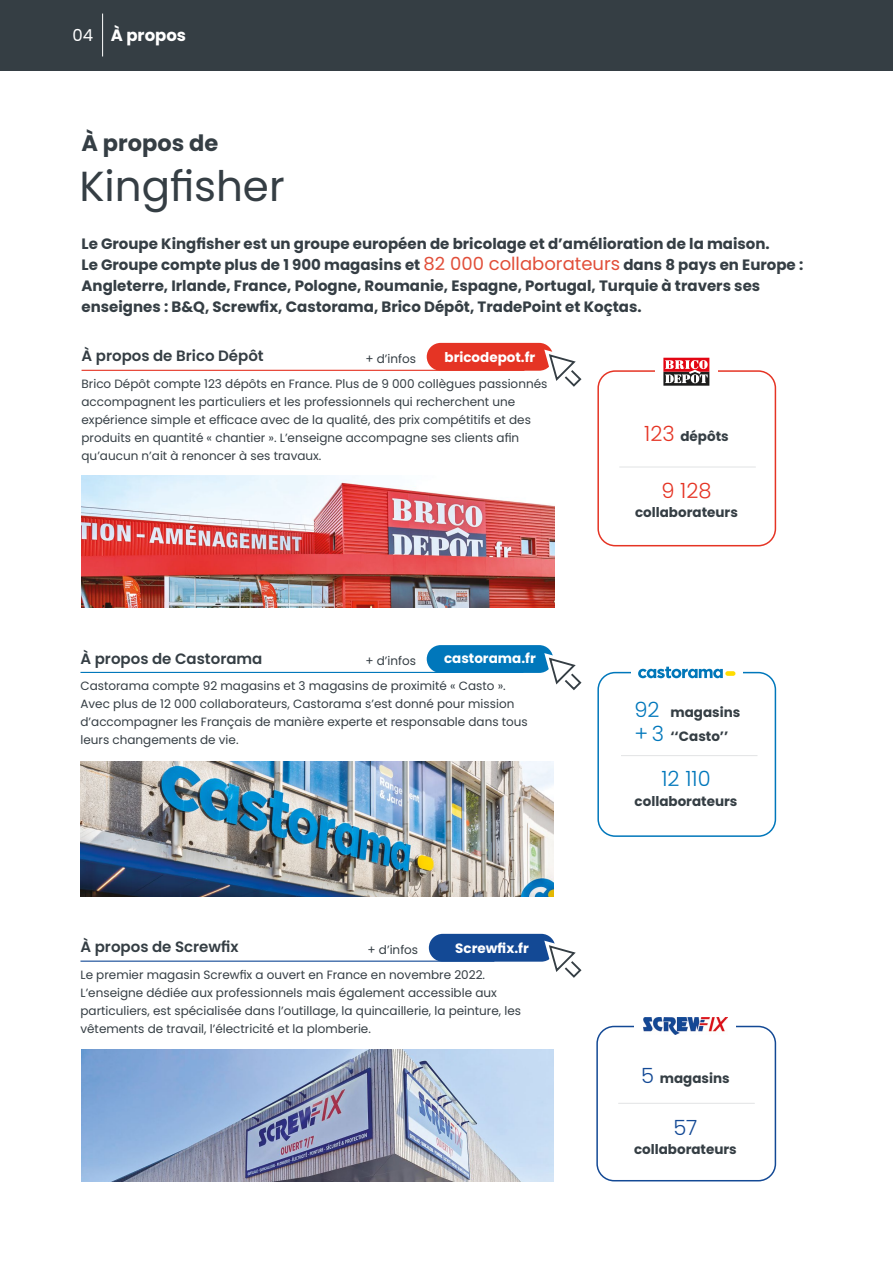
<style>
.page{position:relative;width:893px;height:1263px;background:#fff}
.page>*{position:absolute;margin:0;border:0;box-sizing:border-box;transform-origin:0 0}
.t1{font:42px "Poppins";color:#353e44}
.t2{font:700 22.5px "Poppins";color:#353e44}
.t3{font:300 21px "Poppins";color:#07b}
.t4{font:300 21px "Poppins";color:#e53424}
.t5{font:300 21px "Poppins";color:#134995}
.t6{font:700 16.5px "Poppins";color:#fff}
.t7{font:700 15px/21px "Poppins";color:#353e44}
.t8{font:600 15px "Poppins";color:#353e44}
.t9{font:700 13.5px "Poppins";color:#353e44}
.t10{font:700 13.5px "Poppins";color:#fff}
.t11{font:12px/18px "Poppins";color:#353e44}
.s1{font-weight:400}
.s2{font-weight:400;font-size:18px;color:#e14e39}
.s3{font-weight:300;font-size:21px;color:#e53424}
.s4{font-weight:300;font-size:21px;color:#07b}
.s5{font-weight:300;font-size:21px;color:#134995}
</style>
<div class="page">
<div style="left:597px;top:370px;width:179px;height:176px;border:2px solid #e53424;border-radius:17px"></div>
<div style="left:597px;top:672px;width:179px;height:165px;border:2px solid #07b;border-radius:17px"></div>
<div style="left:631px;top:657px;width:111px;height:31px;background:#fff"></div>
<div style="left:655px;top:355px;width:63px;height:31px;background:#fff"></div>
<div style="left:596px;top:1026px;width:180px;height:155px;border:2px solid #134995;border-radius:17px"></div>
<div style="left:634px;top:1007px;width:101px;height:31px;background:#fff"></div>
<hr style="left:82px;top:370px;width:442px;height:1px;background:#e53424">
<hr style="left:80px;top:960px;width:414px;height:2px;background:#134995">
<div style="left:427px;top:343px;width:126px;height:28px;background:#e53424;border-radius:14px"></div>
<div style="left:429px;top:934px;width:126px;height:28px;background:#134995;border-radius:14px"></div>
<hr style="left:80px;top:672px;width:443px;height:1px;background:#07b">
<div style="left:427px;top:645px;width:126px;height:28px;background:#07b;border-radius:14px"></div>
<hr style="left:619px;top:467px;width:137px;height:1px;background:#353e44">
<hr style="left:618px;top:1103px;width:137px;height:1px;background:#353e44">
<hr style="left:621px;top:755px;width:136px;height:1px;background:#353e44">
<div style="left:660px;top:354px;width:53px;height:35px;background:linear-gradient(to right,#fff,#fff)"></div>
<svg style="left:663px;top:358px;width:46px;height:28px"></svg>
<img style="left:643px;top:1017px;width:85px;height:17px">
<div style="left:725px;top:671px;width:10px;height:5px;background:#fd0;border-radius:2px"></div>
<svg style="left:638px;top:667px;width:85px;height:11px"></svg>
<img style="left:82px;top:476px;width:472px;height:132px">
<img style="left:80px;top:761px;width:473px;height:136px">
<img style="left:82px;top:1050px;width:471px;height:131px">
<div style="left:0;top:0;width:893px;height:70px;background:#353e44"></div>
<hr style="left:102px;top:14px;width:1px;height:43px;background:#fff">
<svg style="left:540px;top:345px;width:42px;height:42px"></svg>
<svg style="left:540px;top:649px;width:42px;height:42px"></svg>
<svg style="left:540px;top:936px;width:42px;height:42px"></svg>
<p class="t6" style="left:72px;top:25px;width:115px"><span class="s1">04</span> À propos</p>
<p class="t2" style="left:82px;top:130px;width:138px">À propos de</p>
<p class="t1" style="left:79px;top:162px;width:207px">Kingfisher</p>
<p class="t7" style="left:82px;top:233px;width:723px">Le Groupe Kingfisher est un groupe européen de bricolage et d’amélioration de la maison.<br>Le Groupe compte plus de 1 900 magasins et <span class="s2">82 000 collaborateurs</span> dans 8 pays en Europe :<br>Angleterre, Irlande, France, Pologne, Roumanie, Espagne, Portugal, Turquie à travers ses enseignes : B&amp;Q, Screwfix, Castorama, Brico Dépôt, TradePoint et Koçtas.</p>
<p class="t8" style="left:82px;top:347px;width:184px">À propos de Brico Dépôt</p>
<p class="t11" style="left:82px;top:375px;width:467px">Brico Dépôt compte 123 dépôts en France. Plus de 9 000 collègues passionnés accompagnent les particuliers et les professionnels qui recherchent une expérience simple et efficace avec de la qualité, des prix compétitifs et des produits en quantité « chantier ». L’enseigne accompagne ses clients afin qu’aucun n’ait à renoncer à ses travaux.</p>
<p class="t11" style="left:365px;top:350px;width:52px">+ d’infos</p>
<p class="t10" style="left:444px;top:349px;width:92px">bricodepot.fr</p>
<p class="t9" style="left:644px;top:429px;width:86px"><span class="s3">123</span> dépôts</p>
<p class="t8" style="left:80px;top:649px;width:183px">À propos de Castorama</p>
<p class="t11" style="left:80px;top:677px;width:449px">Castorama compte 92 magasins et 3 magasins de proximité « Casto ».<br>Avec plus de 12 000 collaborateurs, Castorama s’est donné pour mission d’accompagner les Français de manière experte et responsable dans tous leurs changements de vie.</p>
<p class="t11" style="left:365px;top:652px;width:52px">+ d’infos</p>
<p class="t10" style="left:444px;top:651px;width:93px">castorama.fr</p>
<p class="t8" style="left:80px;top:938px;width:160px">À propos de Screwfix</p>
<p class="t11" style="left:80px;top:965px;width:442px">Le premier magasin Screwfix a ouvert en France en novembre 2022.<br>L’enseigne dédiée aux professionnels mais également accessible aux particuliers, est spécialisée dans l’outillage, la quincaillerie, la peinture, les vêtements de travail, l’électricité et la plomberie.</p>
<p class="t11" style="left:368px;top:941px;width:52px">+ d’infos</p>
<p class="t10" style="left:455px;top:940px;width:75px">Screwfix.fr</p>
<p class="t4" style="left:661px;top:478px;width:52px">9 128</p>
<p class="t9" style="left:635px;top:505px;width:104px">collaborateurs</p>
<p class="t9" style="left:634px;top:704px;width:107px"><span class="s4">92</span> magasins</p>
<p class="t9" style="left:634px;top:728px;width:96px"><span class="s4">+ 3</span> ‘‘Casto’’</p>
<p class="t3" style="left:661px;top:767px;width:51px">12 110</p>
<p class="t9" style="left:635px;top:793px;width:104px">collaborateurs</p>
<p class="t9" style="left:641px;top:1070px;width:90px"><span class="s5">5</span> magasins</p>
<p class="t5" style="left:673px;top:1115px;width:26px">57</p>
<p class="t9" style="left:634px;top:1142px;width:104px">collaborateurs</p>
</div>
